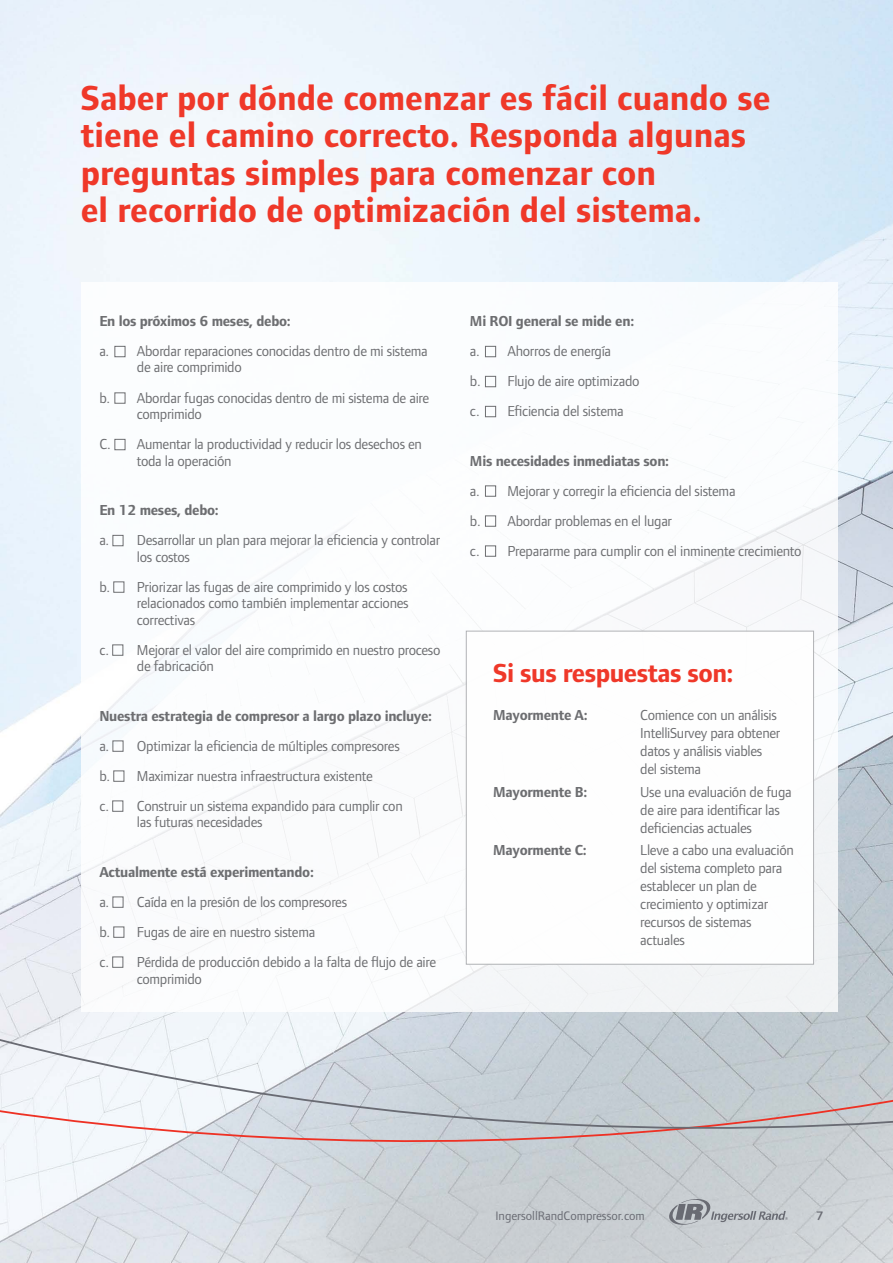
<style>
.page{position:relative;width:893px;height:1263px;background:#fff}
.page>*{position:absolute;margin:0;border:0;box-sizing:border-box;transform-origin:0 0}
.t1{font:700 36px/37.5px "Foundry Form Sans";color:#ef3829}
.t2{font:700 27px "Foundry Form Sans";letter-spacing:-.02em;color:#ef3829}
.t3{font:15px/18px "Foundry Form Sans";letter-spacing:-.02em;color:#6d6e71}
.t4{font:700 15px "Foundry Form Sans";letter-spacing:-.02em;color:#6d6e71}
.t5{font:12.75px "Foundry Form Sans";color:#696b73}
.t6{font:600 12.75px "Foundry Form Sans";color:#696b73}
</style>
<div class="page">
<img style="left:0;top:0;width:893px;height:1263px">
<div style="left:81px;top:283px;width:756px;height:729px;background:#fff"></div>
<svg style="left:0;top:1133px;width:893px;height:9px"></svg>
<svg style="left:0;top:989px;width:893px;height:144px"></svg>
<div style="left:114px;top:346px;width:11px;height:11px;border:1px solid #6d6e71"></div>
<div style="left:114px;top:392px;width:11px;height:12px;border:1px solid #6d6e71"></div>
<div style="left:114px;top:439px;width:11px;height:11px;border:1px solid #6d6e71"></div>
<div style="left:112px;top:535px;width:11px;height:11px;border:1px solid #6d6e71"></div>
<div style="left:113px;top:581px;width:11px;height:12px;border:1px solid #6d6e71"></div>
<div style="left:112px;top:644px;width:11px;height:12px;border:1px solid #6d6e71"></div>
<div style="left:112px;top:740px;width:11px;height:12px;border:1px solid #6d6e71"></div>
<div style="left:113px;top:770px;width:11px;height:12px;border:1px solid #6d6e71"></div>
<div style="left:112px;top:800px;width:11px;height:12px;border:1px solid #6d6e71"></div>
<div style="left:112px;top:896px;width:11px;height:12px;border:1px solid #6d6e71"></div>
<div style="left:113px;top:926px;width:11px;height:12px;border:1px solid #6d6e71"></div>
<div style="left:112px;top:956px;width:11px;height:12px;border:1px solid #6d6e71"></div>
<div style="left:485px;top:346px;width:11px;height:11px;border:1px solid #6d6e71"></div>
<div style="left:485px;top:376px;width:11px;height:11px;border:1px solid #6d6e71"></div>
<div style="left:485px;top:406px;width:11px;height:11px;border:1px solid #6d6e71"></div>
<div style="left:485px;top:485px;width:11px;height:12px;border:1px solid #6d6e71"></div>
<div style="left:485px;top:515px;width:11px;height:12px;border:1px solid #6d6e71"></div>
<div style="left:485px;top:545px;width:11px;height:12px;border:1px solid #6d6e71"></div>
<div style="left:466px;top:631px;width:348px;height:334px;background:#fff;border:1px solid #aaacaf"></div>
<svg style="left:668px;top:1197px;width:120px;height:29px;background:#b4b8bd"></svg>
<h1 class="t1" style="left:81px;top:79px;width:691px">Saber por dónde comenzar es fácil cuando se tiene el camino correcto. Responda algunas preguntas simples para comenzar con<br>el recorrido de optimización del sistema.</h1>
<p class="t4" style="left:99px;top:312px;width:193px">En los próximos 6 meses, debo:</p>
<p class="t3" style="left:137px;top:343px;width:292px;line-height:16.5px;text-indent:-38px">a. Abordar reparaciones conocidas dentro de mi sistema de aire comprimido</p>
<p class="t3" style="left:137px;top:389px;width:294px;line-height:16.5px;text-indent:-37px">b. Abordar fugas conocidas dentro de mi sistema de aire comprimido</p>
<p class="t3" style="left:137px;top:436px;width:287px;line-height:16.5px;text-indent:-37px">C. Aumentar la productividad y reducir los desechos en toda la operación</p>
<p class="t4" style="left:99px;top:501px;width:121px">En 12 meses, debo:</p>
<p class="t3" style="left:137px;top:532px;width:305px;line-height:16.5px;text-indent:-38px">a. Desarrollar un plan para mejorar la eficiencia y controlar los costos</p>
<p class="t3" style="left:137px;top:578px;width:273px;line-height:16.5px;text-align:justify;text-indent:-37px">b. Priorizar las fugas de aire comprimido y los costos relacionados como también implementar acciones correctivas</p>
<p class="t3" style="left:137px;top:641px;width:305px;line-height:16.5px;text-indent:-37px">c. Mejorar el valor del aire comprimido en nuestro proceso de fabricación</p>
<p class="t4" style="left:99px;top:707px;width:334px">Nuestra estrategia de compresor a largo plazo incluye:</p>
<p class="t3" style="left:99px;top:730px;width:305px;line-height:30px">a. Optimizar la eficiencia de múltiples compresores b. Maximizar nuestra infraestructura existente<br>c. Construir un sistema expandido para cumplir con</p>
<p class="t3" style="left:137px;top:813px;width:127px">las futuras necesidades</p>
<p class="t4" style="left:99px;top:863px;width:216px">Actualmente está experimentando:</p>
<p class="t3" style="left:99px;top:887px;width:338px;line-height:30px">a. Caída en la presión de los compresores<br>b. Fugas de aire en nuestro sistema<br>c. Pérdida de producción debido a la falta de flujo de aire</p>
<p class="t3" style="left:137px;top:970px;width:67px">comprimido</p>
<p class="t4" style="left:470px;top:312px;width:166px">Mi ROI general se mide en:</p>
<p class="t3" style="left:470px;top:336px;width:171px;line-height:30px">a. Ahorros de energía<br>b. Flujo de aire optimizado c. Eficiencia del sistema</p>
<p class="t4" style="left:470px;top:452px;width:201px">Mis necesidades inmediatas son:</p>
<p class="t3" style="left:470px;top:475px;width:333px;line-height:30px">a. Mejorar y corregir la eficiencia del sistema<br>b. Abordar problemas en el lugar<br>c. Prepararme para cumplir con el inminente crecimiento</p>
<h2 class="t2" style="left:493px;top:657px;width:242px">Si sus respuestas son:</h2>
<p class="t4" style="left:493px;top:706px;width:96px">Mayormente A:</p>
<p class="t3" style="left:640px;top:706px;width:142px">Comience con un análisis<br>IntelliSurvey para obtener datos y análisis viables del sistema</p>
<p class="t4" style="left:493px;top:783px;width:96px">Mayormente B:</p>
<p class="t3" style="left:640px;top:782px;width:153px">Use una evaluación de fuga de aire para identificar las deficiencias actuales</p>
<p class="t4" style="left:493px;top:841px;width:95px">Mayormente C:</p>
<p class="t3" style="left:640px;top:841px;width:155px">Lleve a cabo una evaluación del sistema completo para establecer un plan de crecimiento y optimizar recursos de sistemas actuales</p>
<p class="t5" style="left:495px;top:1208px;width:151px">IngersollRandCompressor.com</p>
<p class="t6" style="left:816px;top:1209px;width:9px">7</p>
</div>
